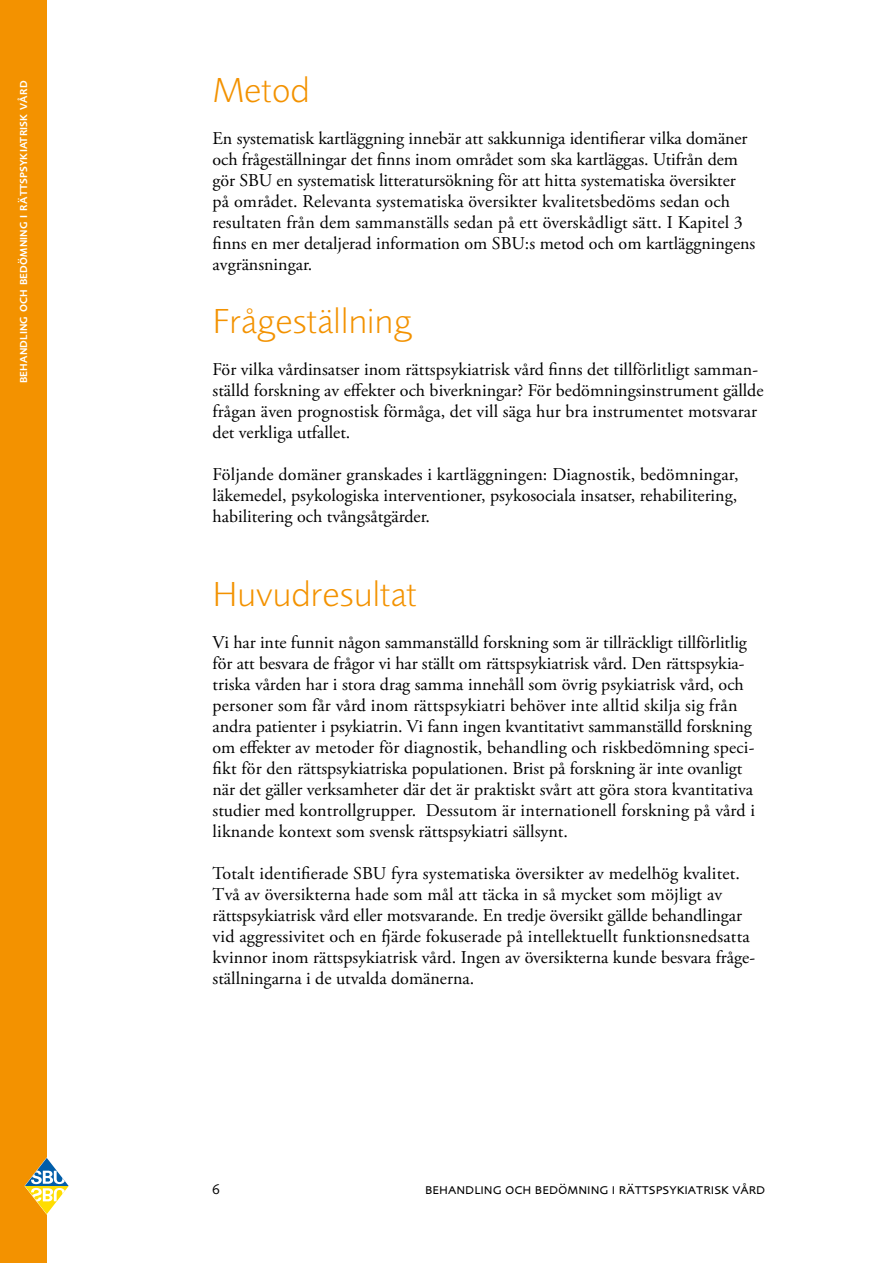
<style>
.page{position:relative;width:893px;height:1263px;background:#fff}
.page>*{position:absolute;margin:0;border:0;box-sizing:border-box;transform-origin:0 0}
.Rubrik_1{font:300 36px "Foundry Sans";color:#f39200}
.t1{font:18px/21px "Adobe Garamond Pro";color:#000}
.t2{font:15px "Foundry Sans Expert";color:#000}
.t3{font:600 10.5px "Foundry Sans";letter-spacing:.015em;color:#fff}
</style>
<div class="page">
<div style="left:0;top:0;width:47px;height:1263px;background:#f39200"></div>
<svg style="left:24px;top:1157px;width:45px;height:58px"></svg>
<p class="t3" style="left:18px;top:383px;width:304px;rotate:-90deg">behandling och bedömning i rättspsykiatrisk vård</p>
<h2 class="Rubrik_1" style="left:213px;top:69px;width:99px">Metod</h2>
<p class="t1" style="left:213px;top:128px;width:544px">En systematisk kartläggning innebär att sakkunniga identifierar vilka domäner och frågeställningar det finns inom området som ska kartläggas. Utifrån dem gör SBU en systematisk litteratursökning för att hitta systematiska översikter på området. Relevanta systematiska översikter kvalitetsbedöms sedan och resultaten från dem sammanställs sedan på ett överskådligt sätt. I Kapitel 3 finns en mer detaljerad information om SBU:s metod och om kartläggningens avgränsningar.</p>
<p class="Rubrik_1" style="left:213px;top:300px;width:200px">Frågeställning</p>
<p class="t1" style="left:213px;top:359px;width:552px">För vilka vårdinsatser inom rättspsykiatrisk vård finns det tillförlitligt samman&shy;ställd forskning av effekter och biverkningar? För bedömningsinstrument gällde frågan även prognostisk förmåga, det vill säga hur bra instrumentet motsvarar det verkliga utfallet.</p>
<p class="t1" style="left:213px;top:464px;width:527px;text-align:justify">Följande domäner granskades i kartläggningen: Diagnostik, bedömningar, läkemedel, psykologiska interventioner, psykosociala insatser, rehabilitering, habilitering och tvångsåtgärder.</p>
<h2 class="Rubrik_1" style="left:213px;top:573px;width:206px">Huvudresultat</h2>
<p class="t1" style="left:213px;top:632px;width:544px">Vi har inte funnit någon sammanställd forskning som är tillräckligt tillförlitlig för att besvara de frågor vi har ställt om rättspsykiatrisk vård. Den rättspsykia&shy;triska vården har i stora drag samma innehåll som övrig psykiatrisk vård, och personer som får vård inom rättspsykiatri behöver inte alltid skilja sig från andra patienter i psykiatrin. Vi fann ingen kvantitativt sammanställd forskning om effekter av metoder för diagnostik, behandling och riskbedömning speci&shy;fikt för den rättspsykiatriska populationen. Brist på forskning är inte ovanligt när det gäller verksamheter där det är praktiskt svårt att göra stora kvantitativa studier med kontrollgrupper. Dessutom är internationell forskning på vård i liknande kontext som svensk rättspsykiatri sällsynt.</p>
<p class="t1" style="left:213px;top:863px;width:544px">Totalt identifierade SBU fyra systematiska översikter av medelhög kvalitet.<br>Två av översikterna hade som mål att täcka in så mycket som möjligt av rättspsykiatrisk vård eller motsvarande. En tredje översikt gällde behandlingar vid aggressivitet och en fjärde fokuserade på intellektuellt funktionsnedsatta kvinnor inom rättspsykiatrisk vård. Ingen av översikterna kunde besvara fråge&shy;ställningarna i de utvalda domänerna.</p>
<p class="t2" style="left:213px;top:1180px;width:9px">6</p>
<p class="t2" style="left:425px;top:1180px;width:342px">behandling och bedömning i rättspsykiatrisk vård</p>
</div>
